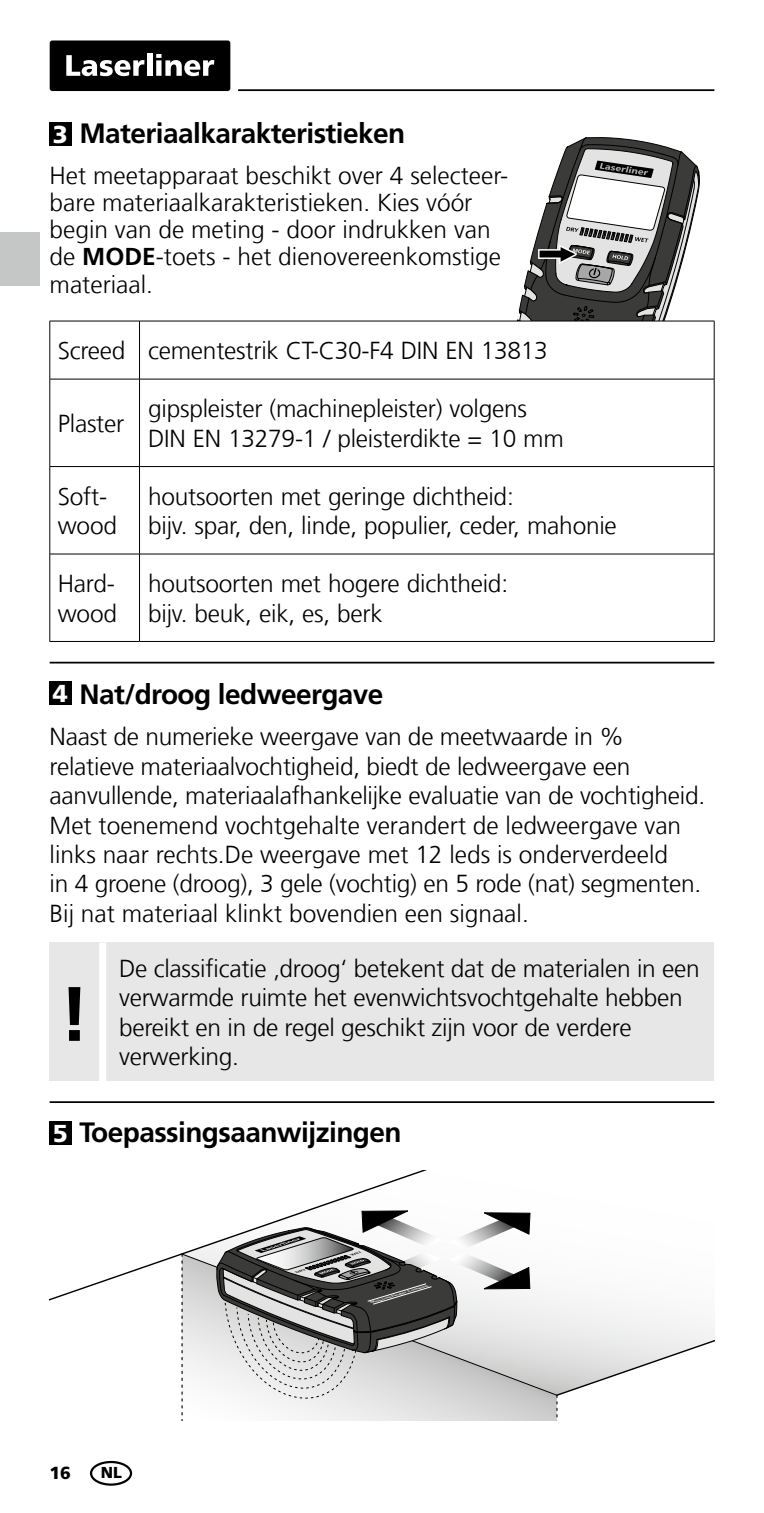
<style>
.page{position:relative;width:764px;height:1513px;background:#fff}
.page>*{position:absolute;margin:0;border:0;box-sizing:border-box;transform-origin:0 0}
.t1{font:700 77px "Frutiger LT Com";color:#000}
.t2{font:700 28px "Frutiger LT Com";letter-spacing:-.02em;color:#000}
.t3{font:300 24.5px/29.4px "Frutiger LT Com";letter-spacing:-.01em;color:#000}
.t4{font:900 24.5px "Frutiger LT Com";color:#fff}
.t5{font:900 17.5px "Frutiger LT Com";color:#000}
.t6{font:900 15.75px "Frutiger LT Com";color:#000}
.s1{font-weight:700}
</style>
<div class="page">
<hr style="left:238px;top:89px;width:476px;height:2px;background:#000">
<div style="left:50px;top:40px;width:180px;height:51px;background:#000;border-radius:3px"></div>
<svg style="left:66px;top:55px;width:79px;height:21px"></svg>
<div style="left:147px;top:54px;width:5px;height:22px;background:#fff"></div>
<svg style="left:156px;top:54px;width:58px;height:22px"></svg>
<div style="left:90px;top:1461px;width:42px;height:25px;border:2px solid #000;border-radius:50%"></div>
<svg style="left:517px;top:137px;width:183px;height:183px"></svg>
<div style="left:50px;top:122px;width:22px;height:24px;background:#000"></div>
<hr style="left:50px;top:1101px;width:664px;height:2px;background:#000">
<hr style="left:50px;top:662px;width:664px;height:1px;background:#000">
<div style="left:50px;top:682px;width:22px;height:23px;background:#000"></div>
<div style="left:50px;top:1121px;width:22px;height:24px;background:#000"></div>
<svg style="left:181px;top:1188px;width:533px;height:233px"></svg>
<div style="left:50px;top:943px;width:664px;height:138px;background:#e7e7e7"></div>
<div style="left:99px;top:943px;width:7px;height:138px;background:#fff"></div>
<svg style="left:50px;top:322px;width:664px;height:319px"></svg>
<hr style="left:49px;top:321px;width:1px;height:58px;background:#000">
<hr style="left:49px;top:379px;width:1px;height:87px;background:#000">
<hr style="left:49px;top:467px;width:1px;height:87px;background:#000">
<hr style="left:49px;top:554px;width:1px;height:87px;background:#000">
<hr style="left:50px;top:320px;width:90px;height:2px;background:#000">
<hr style="left:50px;top:378px;width:90px;height:2px;background:#000">
<hr style="left:50px;top:466px;width:90px;height:1px;background:#000">
<hr style="left:50px;top:553px;width:90px;height:2px;background:#000">
<hr style="left:50px;top:641px;width:90px;height:1px;background:#000">
<hr style="left:139px;top:321px;width:1px;height:58px;background:#000">
<hr style="left:139px;top:379px;width:1px;height:87px;background:#000">
<hr style="left:139px;top:467px;width:1px;height:87px;background:#000">
<hr style="left:139px;top:554px;width:1px;height:87px;background:#000">
<hr style="left:140px;top:320px;width:574px;height:2px;background:#000">
<hr style="left:714px;top:321px;width:1px;height:58px;background:#000">
<hr style="left:714px;top:379px;width:1px;height:87px;background:#000">
<hr style="left:714px;top:467px;width:1px;height:87px;background:#000">
<hr style="left:714px;top:554px;width:1px;height:87px;background:#000">
<hr style="left:140px;top:378px;width:574px;height:2px;background:#000">
<hr style="left:140px;top:466px;width:574px;height:1px;background:#000">
<hr style="left:140px;top:553px;width:574px;height:2px;background:#000">
<hr style="left:140px;top:641px;width:574px;height:1px;background:#000">
<div style="left:0;top:232px;width:40px;height:54px;background:#c5c6c6"></div>
<p class="t2" style="left:79px;top:117px;width:327px">Materiaalkarakteristieken</p>
<p class="t3" style="left:50px;top:162px;width:460px;line-height:27.3px">Het meetapparaat beschikt over 4 selecteer&shy;bare materiaalkarakteristieken. Kies vóór begin van de meting - door indrukken van de <span class="s1">MODE</span>-toets - het dienovereenkomstige materiaal.</p>
<p class="t4" style="left:53px;top:119px;width:16px">3</p>
<p class="t3" style="left:58px;top:336px;width:491px">Screed cementestrik CT-C30-F4 DIN EN 13813</p>
<p class="t3" style="left:58px;top:409px;width:68px">Plaster</p>
<p class="t3" style="left:148px;top:394px;width:417px">gipspleister (machinepleister) volgens<br>DIN EN 13279-1 / pleisterdikte = 10 mm</p>
<p class="t3" style="left:58px;top:482px;width:61px">Soft&shy;wood</p>
<p class="t3" style="left:148px;top:482px;width:470px">houtsoorten met geringe dichtheid:<br>bijv. spar, den, linde, populier, ceder, mahonie</p>
<p class="t3" style="left:58px;top:569px;width:61px">Hard&shy;wood</p>
<p class="t3" style="left:148px;top:569px;width:362px">houtsoorten met hogere dichtheid: bijv. beuk, eik, es, berk</p>
<p class="t2" style="left:79px;top:678px;width:306px">Nat/droog ledweergave</p>
<p class="t3" style="left:50px;top:722px;width:657px">Naast de numerieke weergave van de meetwaarde in % relatieve materiaalvochtigheid, biedt de ledweergave een aanvullende, materiaalafhankelijke evaluatie van de vochtigheid.<br>Met toenemend vochtgehalte verandert de ledweergave van links naar rechts.De weergave met 12 leds is onderverdeeld<br>in 4 groene (droog), 3 gele (vochtig) en 5 rode (nat) segmenten.<br>Bij nat materiaal klinkt bovendien een signaal.</p>
<p class="t3" style="left:119px;top:954px;width:582px">De classificatie ‚droog‘ betekent dat de materialen in een verwarmde ruimte het evenwichtsvochtgehalte hebben bereikt en in de regel geschikt zijn voor de verdere verwerking.</p>
<p class="t4" style="left:53px;top:679px;width:16px">4</p>
<h1 class="t1" style="left:59px;top:969px;width:31px">!</h1>
<p class="t4" style="left:53px;top:1118px;width:16px">5</p>
<p class="t2" style="left:79px;top:1116px;width:324px">Toepassingsaanwijzingen</p>
<p class="t5" style="left:50px;top:1462px;width:23px">16</p>
<p class="t6" style="left:101px;top:1463px;width:23px">NL</p>
</div>
